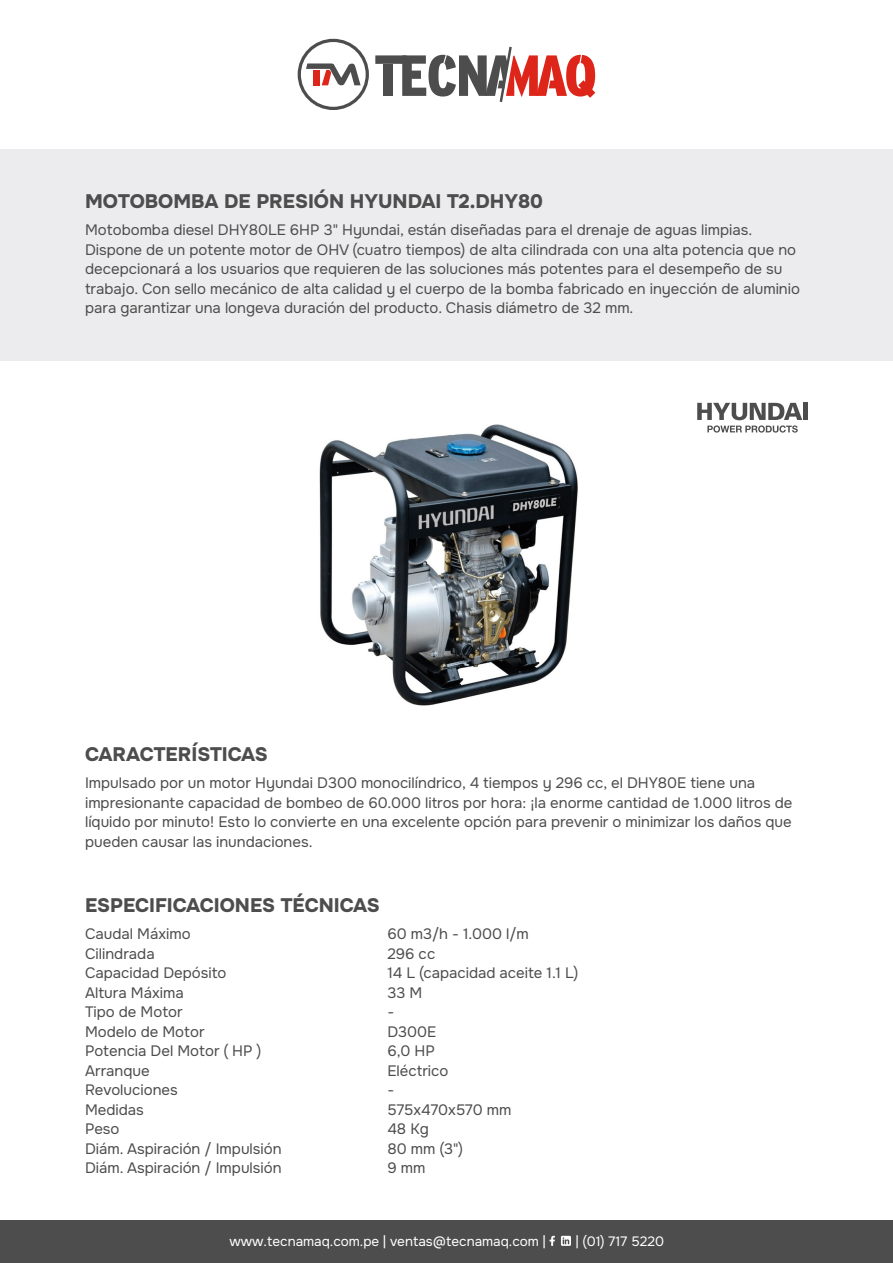
<style>
.page{position:relative;width:893px;height:1263px;background:#fff}
.page>*{position:absolute;margin:0;border:0;box-sizing:border-box;transform-origin:0 0}
.t1{font:800 19.5px "Onest";color:#4e4d4d}
.t2{font:15px/19.5px "Onest";color:#4e4d4d}
.t3{font:13.5px "Onest";color:#fff}
</style>
<div class="page">
<img style="left:319px;top:424px;width:259px;height:282px">
<div style="left:0;top:149px;width:893px;height:211px;background:#ececee"></div>
<svg style="left:298px;top:39px;width:71px;height:71px"></svg>
<svg style="left:375px;top:47px;width:220px;height:55px"></svg>
<div style="left:0;top:1220px;width:893px;height:43px;background:#4e4d4d"></div>
<svg style="left:550px;top:1236px;width:5px;height:10px"></svg>
<svg style="left:561px;top:1236px;width:10px;height:10px"></svg>
<svg style="left:697px;top:403px;width:105px;height:30px"></svg>
<div style="left:803px;top:403px;width:5px;height:17px;background:#4e4d4d"></div>
<h1 class="t1" style="left:85px;top:189px;width:460px">MOTOBOMBA DE PRESIÓN HYUNDAI T2.DHY80</h1>
<p class="t2" style="left:85px;top:221px;width:716px">Motobomba diesel DHY80LE 6HP 3" Hyundai, están diseñadas para el drenaje de aguas limpias.<br>Dispone de un potente motor de OHV (cuatro tiempos) de alta cilindrada con una alta potencia que no decepcionará a los usuarios que requieren de las soluciones más potentes para el desempeño de su trabajo. Con sello mecánico de alta calidad y el cuerpo de la bomba fabricado en inyección de aluminio para garantizar una longeva duración del producto. Chasis diámetro de 32 mm.</p>
<h1 class="t1" style="left:85px;top:741px;width:184px">CARACTERÍSTICAS</h1>
<p class="t2" style="left:85px;top:773px;width:709px">Impulsado por un motor Hyundai D300 monocilíndrico, 4 tiempos y 296 cc, el DHY80E tiene una impresionante capacidad de bombeo de 60.000 litros por hora: ¡la enorme cantidad de 1.000 litros de líquido por minuto! Esto lo convierte en una excelente opción para prevenir o minimizar los daños que pueden causar las inundaciones.</p>
<h1 class="t1" style="left:85px;top:893px;width:296px">ESPECIFICACIONES TÉCNICAS</h1>
<p class="t2" style="left:85px;top:925px;width:198px">Caudal Máximo<br>Cilindrada<br>Capacidad Depósito<br>Altura Máxima<br>Tipo de Motor<br>Modelo de Motor<br>Potencia Del Motor ( HP )<br>Arranque<br>Revoluciones<br>Medidas<br>Peso<br>Diám. Aspiración / Impulsión<br>Diám. Aspiración / Impulsión</p>
<p class="t2" style="left:387px;top:925px;width:192px">60 m3/h - 1.000 l/m<br>296 cc<br>14 L (capacidad aceite 1.1 L)<br>33 M<br>-<br>D300E<br>6,0 HP<br>Eléctrico<br>-<br>575x470x570 mm<br>48 Kg<br>80 mm (3")<br>9 mm</p>
<p class="t3" style="left:229px;top:1233px;width:318px">www.tecnamaq.com.pe | ventas@tecnamaq.com |</p>
<p class="t3" style="left:575px;top:1233px;width:90px">| (01) 717 5220</p>
</div>
